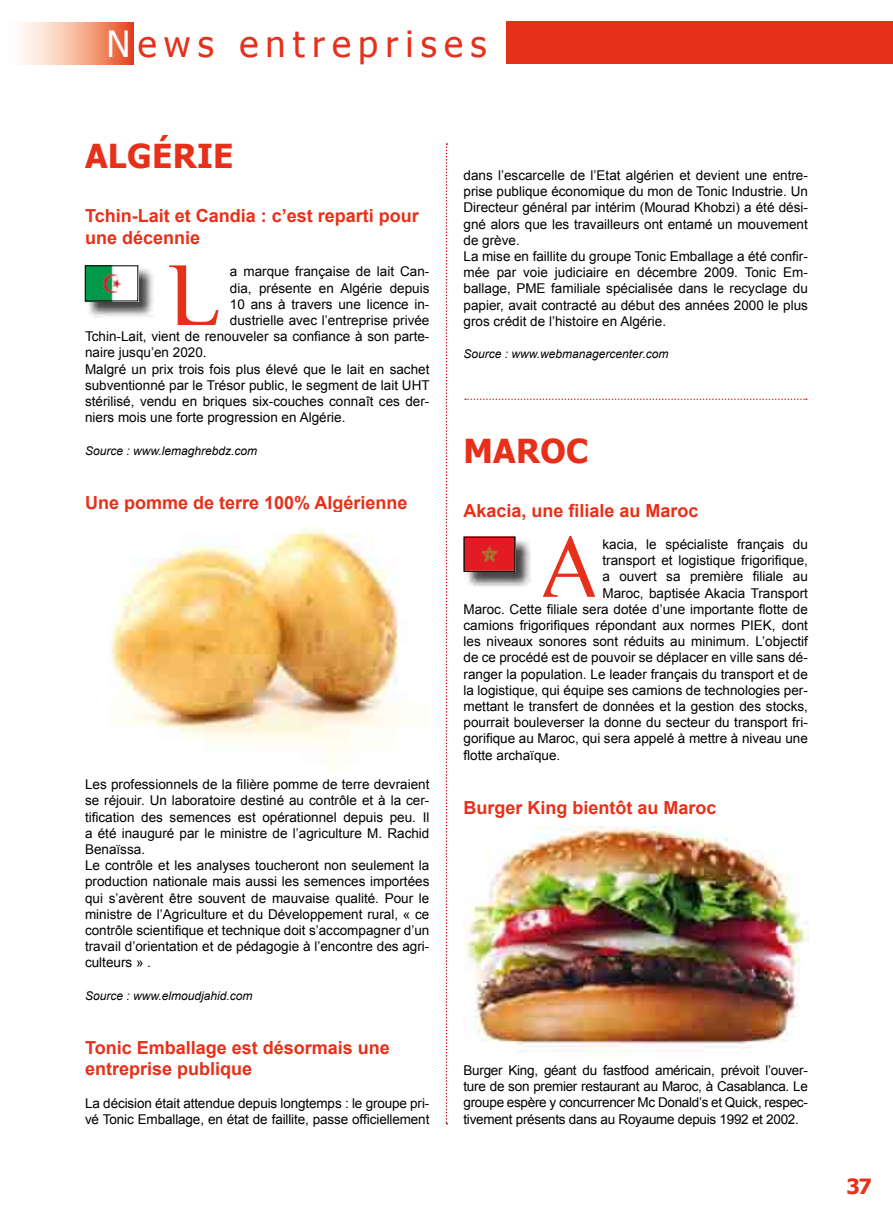
<style>
.page{position:relative;width:893px;height:1212px;background:#fff}
.page>*{position:absolute;margin:0;border:0;box-sizing:border-box;transform-origin:0 0}
.t1{font:90px "CM Tiempo";color:#e73019}
.t2{font:36px "Tahoma";letter-spacing:.2em;color:#e73019}
.t3{font:700 33px "Tahoma";letter-spacing:.01em;color:#e73019}
.t4{font:700 21px "Tahoma";color:#e73019}
.t5{font:700 18px/21.6px "Arial";color:#e73019}
.t6{font:13.5px/16.2px "Arial";color:#000}
.t7{font:italic 12px "Arial";color:#000}
.s1{color:#fff}
</style>
<div class="page">
<svg style="left:20px;top:22px;width:114px;height:42px;background:#f4ae94"></svg>
<div style="left:506px;top:21px;width:387px;height:43px;background:#e73019"></div>
<div style="left:85px;top:266px;width:70px;height:52px;background:#000;opacity:.75"></div>
<img style="left:87px;top:267px;width:49px;height:32px">
<div style="left:85px;top:265px;width:53px;height:36px;border:1px solid #000"></div>
<div style="left:464px;top:537px;width:68px;height:52px;background:#000;opacity:.75"></div>
<img style="left:466px;top:539px;width:47px;height:31px">
<div style="left:464px;top:537px;width:51px;height:35px;border:1px solid #000"></div>
<svg style="left:465px;top:398px;width:342px;height:2px"></svg>
<img style="left:110px;top:528px;width:289px;height:224px">
<img style="left:464px;top:826px;width:344px;height:227px">
<svg style="left:446px;top:143px;width:1px;height:981px"></svg>
<h2 class="t2" style="left:107px;top:20px;width:381px"><span class="s1">N</span>ews entreprises</h2>
<h3 class="t3" style="left:85px;top:133px;width:150px">ALGÉRIE</h3>
<h3 class="t5" style="left:85px;top:206px;width:335px">Tchin-Lait et Candia : c’est reparti pour une décennie</h3>
<p class="t6" style="left:230px;top:264px;width:201px">a marque française de lait Can-</p>
<p class="t6" style="left:230px;top:280px;width:201px">dia, présente en Algérie depuis</p>
<p class="t6" style="left:230px;top:296px;width:201px">10 ans à travers une licence in-</p>
<p class="t6" style="left:230px;top:312px;width:201px">dustrielle avec l’entreprise privée</p>
<p class="t6" style="left:85px;top:328px;width:346px">Tchin-Lait, vient de renouveler sa confiance à son parte-</p>
<p class="t6" style="left:85px;top:345px;width:123px">naire jusqu’en 2020.</p>
<p class="t6" style="left:85px;top:361px;width:346px">Malgré un prix trois fois plus élevé que le lait en sachet</p>
<p class="t6" style="left:85px;top:377px;width:346px">subventionné par le Trésor public, le segment de lait UHT</p>
<p class="t6" style="left:85px;top:393px;width:346px">stérilisé, vendu en briques six-couches connaît ces der-</p>
<p class="t6" style="left:85px;top:409px;width:262px">niers mois une forte progression en Algérie.</p>
<p class="t7" style="left:85px;top:443px;width:174px">Source : www.lemaghrebdz.com</p>
<h3 class="t5" style="left:85px;top:492px;width:324px">Une pomme de terre 100% Algérienne</h3>
<h1 class="t1" style="left:167px;top:246px;width:55px">L</h1>
<p class="t6" style="left:85px;top:776px;width:346px">Les professionnels de la filière pomme de terre devraient se réjouir. Un laboratoire destiné au contrôle et à la cer&shy;tification des semences est opérationnel depuis peu. Il a été inauguré par le ministre de l’agriculture M. Rachid Benaïssa.<br>Le contrôle et les analyses toucheront non seulement la production nationale mais aussi les semences importées qui s’avèrent être souvent de mauvaise qualité. Pour le ministre de l’Agriculture et du Développement rural, « ce contrôle scientifique et technique doit s’accompagner d’un travail d’orientation et de pédagogie à l’encontre des agri&shy;culteurs » .</p>
<p class="t7" style="left:85px;top:988px;width:169px">Source : www.elmoudjahid.com</p>
<h3 class="t5" style="left:85px;top:1037px;width:306px">Tonic Emballage est désormais une entreprise publique</h3>
<p class="t6" style="left:85px;top:1095px;width:346px">La décision était attendue depuis longtemps : le groupe pri&shy;vé Tonic Emballage, en état de faillite, passe officiellement</p>
<p class="t6" style="left:463px;top:167px;width:346px">dans l’escarcelle de l’Etat algérien et devient une entre&shy;prise publique économique du mon de Tonic Industrie. Un Directeur général par intérim (Mourad Khobzi) a été dési&shy;gné alors que les travailleurs ont entamé un mouvement de grève.<br>La mise en faillite du groupe Tonic Emballage a été confir&shy;mée par voie judiciaire en décembre 2009. Tonic Em&shy;ballage, PME familiale spécialisée dans le recyclage du papier, avait contracté au début des années 2000 le plus gros crédit de l’histoire en Algérie.</p>
<p class="t7" style="left:463px;top:346px;width:206px">Source : www.webmanagercenter.com</p>
<h3 class="t3" style="left:463px;top:427px;width:126px">MAROC</h3>
<h3 class="t5" style="left:463px;top:500px;width:237px">Akacia, une filiale au Maroc</h3>
<p class="t6" style="left:602px;top:536px;width:207px">kacia, le spécialiste français du</p>
<p class="t6" style="left:602px;top:552px;width:207px">transport et logistique frigorifique,</p>
<p class="t6" style="left:602px;top:569px;width:207px">a ouvert sa première filiale au</p>
<p class="t6" style="left:602px;top:585px;width:207px">Maroc, baptisée Akacia Transport</p>
<p class="t6" style="left:463px;top:601px;width:346px">Maroc. Cette filiale sera dotée d’une importante flotte de</p>
<p class="t6" style="left:463px;top:617px;width:346px">camions frigorifiques répondant aux normes PIEK, dont</p>
<p class="t6" style="left:463px;top:633px;width:346px">les niveaux sonores sont réduits au minimum. L’objectif</p>
<p class="t6" style="left:463px;top:650px;width:346px">de ce procédé est de pouvoir se déplacer en ville sans dé-</p>
<p class="t6" style="left:463px;top:666px;width:346px">ranger la population. Le leader français du transport et de</p>
<p class="t6" style="left:463px;top:682px;width:346px">la logistique, qui équipe ses camions de technologies per-</p>
<p class="t6" style="left:463px;top:698px;width:346px">mettant le transfert de données et la gestion des stocks,</p>
<p class="t6" style="left:463px;top:714px;width:346px">pourrait bouleverser la donne du secteur du transport fri-</p>
<p class="t6" style="left:463px;top:731px;width:346px">gorifique au Maroc, qui sera appelé à mettre à niveau une</p>
<p class="t6" style="left:463px;top:747px;width:98px">flotte archaïque.</p>
<h3 class="t5" style="left:463px;top:797px;width:255px">Burger King bientôt au Maroc</h3>
<h1 class="t1" style="left:543px;top:518px;width:53px">A</h1>
<p class="t6" style="left:463px;top:1062px;width:346px;text-align:justify">Burger King, géant du fastfood américain, prévoit l’ouver&shy;ture de son premier restaurant au Maroc, à Casablanca. Le groupe espère y concurrencer Mc Donald’s et Quick, respec&shy;tivement présents dans au Royaume depuis 1992 et 2002.</p>
<h3 class="t4" style="left:846px;top:1171px;width:27px">37</h3>
</div>
